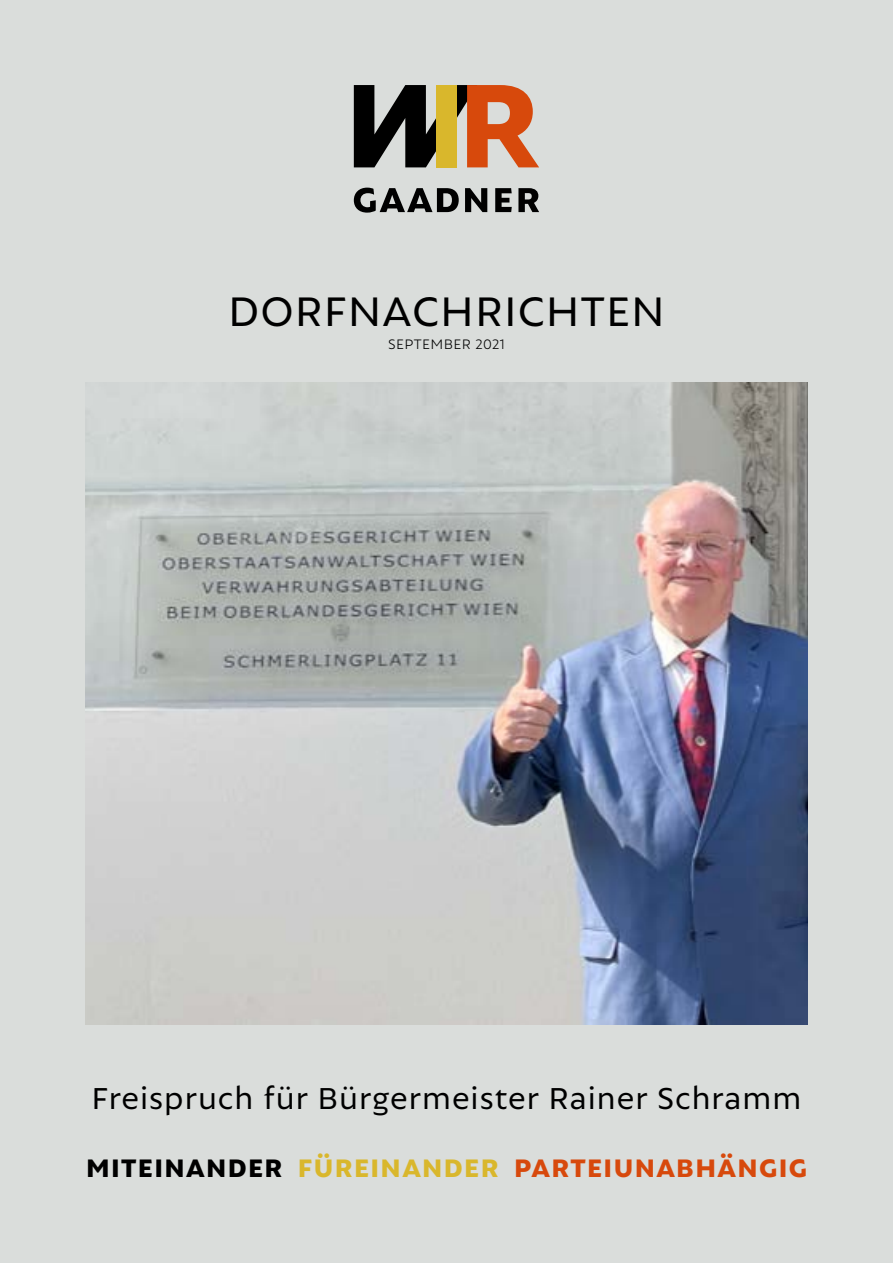
<style>
.page{position:relative;width:893px;height:1263px;background:#dadddb}
.page>*{position:absolute;margin:0;border:0;box-sizing:border-box;transform-origin:0 0}
.t1{font:45px "Autor";letter-spacing:.025em;color:#000}
.t2{font:33px "Autor";letter-spacing:.03em;color:#000}
.t3{font:800 27.3px "Autor";letter-spacing:.05em;color:#d7490c}
.t4{font:300 15px "Autor";letter-spacing:.025em;color:#000}
.s1{color:#000}
.s2{color:#d9b72c}
</style>
<div class="page">
<svg style="left:354px;top:188px;width:105px;height:25px"></svg>
<svg style="left:465px;top:188px;width:22px;height:24px"></svg>
<svg style="left:495px;top:188px;width:17px;height:24px"></svg>
<svg style="left:518px;top:188px;width:21px;height:24px"></svg>
<svg style="left:354px;top:85px;width:185px;height:82px"></svg>
<img style="left:85px;top:383px;width:723px;height:642px">
<h1 class="t1" style="left:228px;top:284px;width:438px">DORFNACHRICHTEN</h1>
<p class="t4" style="left:388px;top:335px;width:118px">SEPTEMBER 2021</p>
<p class="t2" style="left:92px;top:1078px;width:711px">Freispruch für Bürgermeister Rainer Schramm</p>
<p class="t3" style="left:86px;top:1151px;width:722px"><span class="s1">MITEINANDER</span> <span class="s2">FÜREINANDER</span> PARTEIUNABHÄNGIG</p>
</div>
